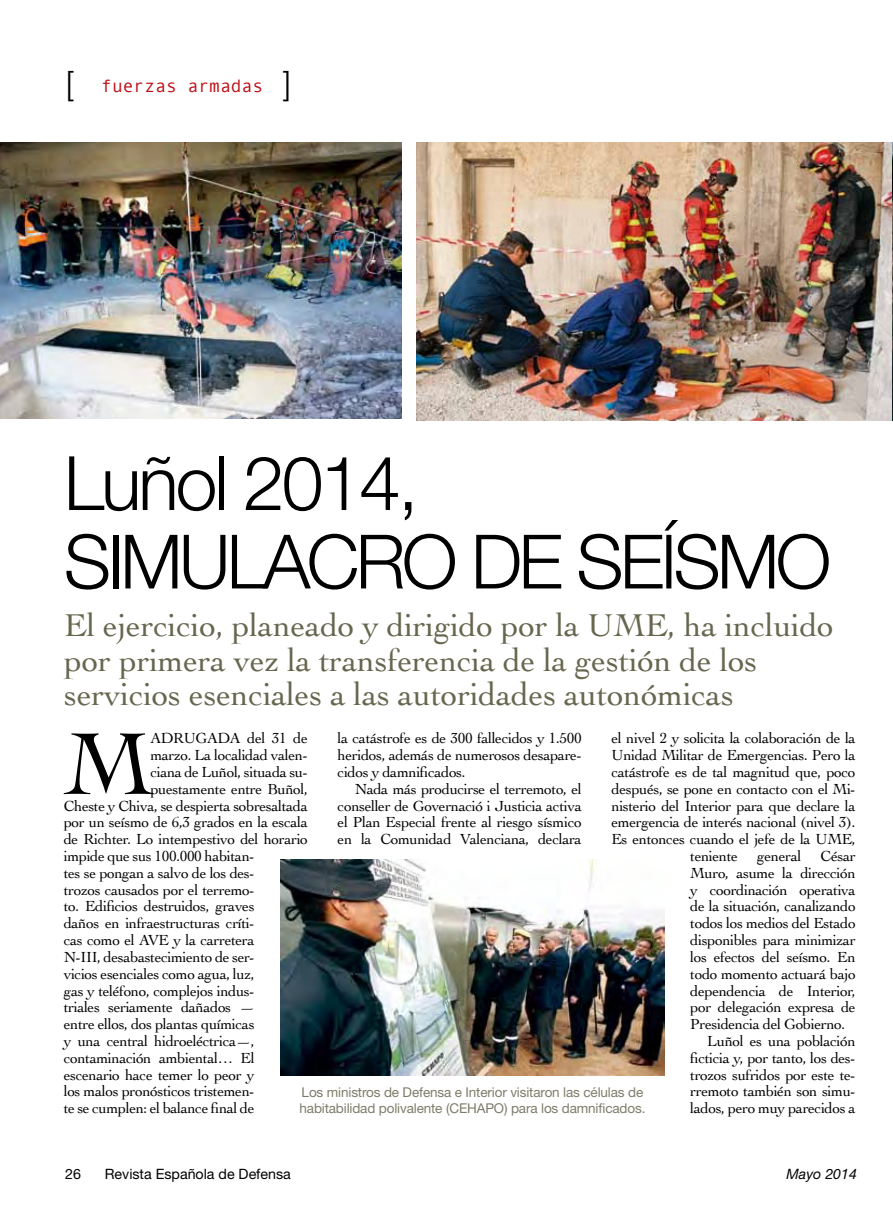
<style>
.page{position:relative;width:893px;height:1217px;background:#fff}
.page>*{position:absolute;margin:0;border:0;box-sizing:border-box;transform-origin:0 0}
.t1{font:92.4px "Cochin";color:#000}
.t2{font:300 75px/78.4px "Helvetica Neue";letter-spacing:-.05em;color:#000}
.t3{font:33px/34.5px "Cochin";letter-spacing:-.005em;color:#67664f}
.t4{font:300 33px "Helvetica Neue";color:#000}
.t5{font:18px "Monotypecom";color:#bd0a10}
.t6{font:15.3px/16.8px "Cochin";letter-spacing:-.025em;color:#000;text-align:justify}
.t7{font:14.25px "Helvetica Neue";color:#000}
.t8{font:italic 14.25px "Helvetica Neue";color:#000}
.t9{font:13.5px/15.8px "Helvetica Neue";letter-spacing:-.01em;color:#7e7c69}
.s1{font-family:"Helvetica Neue";font-weight:300;font-size:33px;color:#000}
</style>
<div class="page">
<img style="left:280px;top:859px;width:385px;height:216px">
<img style="left:0;top:142px;width:401px;height:277px">
<img style="left:416px;top:142px;width:477px;height:278px">
<h3 class="t4" style="left:66px;top:63px;width:9px">[</h3>
<p class="t5" style="left:101px;top:76px;width:191px">fuerzas armadas <span class="s1">]</span></p>
<h2 class="t2" style="left:64px;top:442px;width:769px">LUÑOL 2014,<br>SIMULACRO DE SEÍSMO</h2>
<h3 class="t3" style="left:64px;top:606px;width:771px">El ejercicio, planeado y dirigido por la UME, ha incluido por primera vez la transferencia de la gestión de los servicios esenciales a las autoridades autonómicas</h3>
<p class="t6" style="left:338px;top:729px;width:246px">la catástrofe es de 300 fallecidos y 1.500 heridos, además de numerosos desapare&shy;cidos y damnificados.</p>
<p class="t6" style="left:338px;top:779px;width:246px;text-indent:17px">Nada más producirse el terremoto, el conseller de Governació i Justicia activa el Plan Especial frente al riesgo sísmico en la Comunidad Valenciana, declara</p>
<p class="t6" style="left:611px;top:729px;width:246px">el nivel 2 y solicita la colaboración de la</p>
<p class="t6" style="left:611px;top:746px;width:246px">Unidad Militar de Emergencias. Pero la</p>
<p class="t6" style="left:611px;top:762px;width:246px">catástrofe es de tal magnitud que, poco</p>
<p class="t6" style="left:611px;top:779px;width:246px">después, se pone en contacto con el Mi-</p>
<p class="t6" style="left:611px;top:796px;width:246px">nisterio del Interior para que declare la</p>
<p class="t6" style="left:611px;top:813px;width:246px">emergencia de interés nacional (nivel 3).</p>
<p class="t6" style="left:611px;top:830px;width:246px">Es entonces cuando el jefe de la UME,</p>
<p class="t6" style="left:690px;top:846px;width:49px">teniente</p>
<p class="t6" style="left:757px;top:846px;width:46px">general</p>
<p class="t6" style="left:821px;top:846px;width:37px">César</p>
<p class="t6" style="left:690px;top:863px;width:167px">Muro, asume la dirección</p>
<p class="t6" style="left:690px;top:880px;width:167px">y coordinación operativa</p>
<p class="t6" style="left:690px;top:897px;width:167px">de la situación, canalizando</p>
<p class="t6" style="left:690px;top:914px;width:167px">todos los medios del Estado</p>
<p class="t6" style="left:690px;top:930px;width:167px">disponibles para minimizar</p>
<p class="t6" style="left:690px;top:947px;width:167px">los efectos del seísmo. En</p>
<p class="t6" style="left:690px;top:964px;width:167px">todo momento actuará bajo</p>
<p class="t6" style="left:690px;top:981px;width:167px">dependencia de Interior,</p>
<p class="t6" style="left:690px;top:998px;width:167px">por delegación expresa de</p>
<p class="t6" style="left:690px;top:1014px;width:156px">Presidencia del Gobierno.</p>
<p class="t6" style="left:707px;top:1031px;width:150px">Luñol es una población</p>
<p class="t6" style="left:690px;top:1048px;width:167px">ficticia y, por tanto, los des-</p>
<p class="t6" style="left:690px;top:1065px;width:167px">trozos sufridos por este te-</p>
<p class="t6" style="left:690px;top:1082px;width:167px">rremoto también son simu-</p>
<p class="t6" style="left:690px;top:1098px;width:167px">lados, pero muy parecidos a</p>
<p class="t6" style="left:150px;top:729px;width:159px">adrugada del 31 de</p>
<p class="t6" style="left:150px;top:746px;width:159px">marzo. La localidad valen-</p>
<p class="t6" style="left:150px;top:762px;width:159px">ciana de Luñol, situada su-</p>
<p class="t6" style="left:150px;top:779px;width:159px">puestamente entre Buñol,</p>
<p class="t6" style="left:64px;top:796px;width:246px">Cheste y Chiva, se despierta sobresaltada</p>
<p class="t6" style="left:64px;top:813px;width:246px">por un seísmo de 6,3 grados en la escala</p>
<p class="t6" style="left:64px;top:830px;width:246px">de Richter. Lo intempestivo del horario</p>
<p class="t6" style="left:64px;top:846px;width:192px">impide que sus 100.000 habitan-</p>
<p class="t6" style="left:64px;top:863px;width:192px">tes se pongan a salvo de los des-</p>
<p class="t6" style="left:64px;top:880px;width:192px">trozos causados por el terremo-</p>
<p class="t6" style="left:64px;top:897px;width:192px">to. Edificios destruidos, graves</p>
<p class="t6" style="left:64px;top:914px;width:192px">daños en infraestructuras críti-</p>
<p class="t6" style="left:64px;top:930px;width:192px">cas como el AVE y la carretera</p>
<p class="t6" style="left:64px;top:947px;width:192px">N-III, desabastecimiento de ser-</p>
<p class="t6" style="left:64px;top:964px;width:192px">vicios esenciales como agua, luz,</p>
<p class="t6" style="left:64px;top:981px;width:192px">gas y teléfono, complejos indus-</p>
<p class="t6" style="left:64px;top:998px;width:192px">triales seriamente dañados —</p>
<p class="t6" style="left:64px;top:1014px;width:192px">entre ellos, dos plantas químicas</p>
<p class="t6" style="left:64px;top:1031px;width:192px">y una central hidroeléctrica—,</p>
<p class="t6" style="left:64px;top:1048px;width:192px">contaminación ambiental… El</p>
<p class="t6" style="left:64px;top:1065px;width:192px">escenario hace temer lo peor y</p>
<p class="t6" style="left:64px;top:1082px;width:192px">los malos pronósticos tristemen-</p>
<p class="t6" style="left:64px;top:1098px;width:192px">te se cumplen: el balance final de</p>
<h1 class="t1" style="left:64px;top:701px;width:90px">M</h1>
<p class="t9" style="left:299px;top:1084px;width:347px">Los ministros de Defensa e Interior visitaron las células de habitabilidad polivalente (CEHAPO) para los damnificados.</p>
<p class="t7" style="left:65px;top:1164px;width:17px">26</p>
<p class="t7" style="left:105px;top:1164px;width:188px">Revista Española de Defensa</p>
<p class="t8" style="left:787px;top:1164px;width:72px">Mayo 2014</p>
</div>
